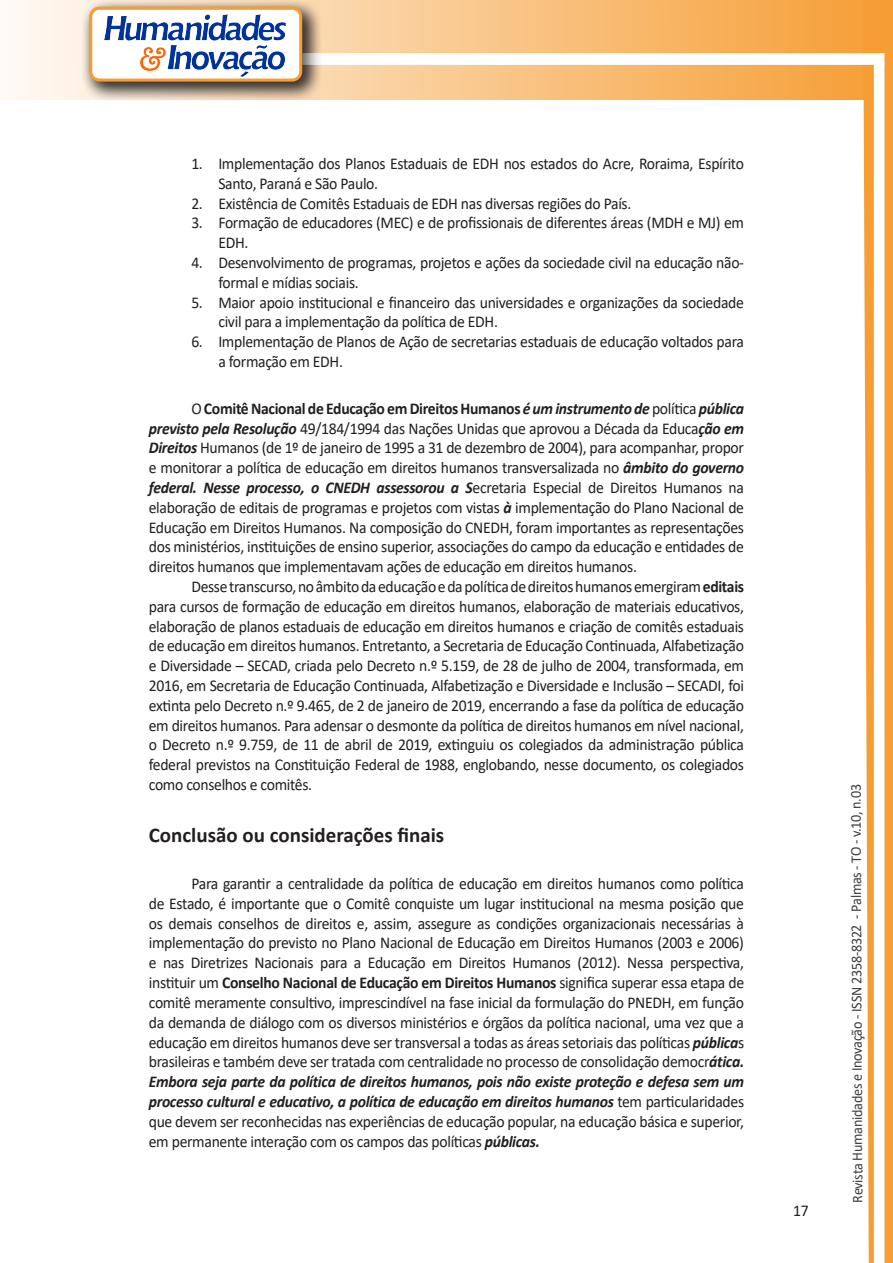
<style>
.page{position:relative;width:893px;height:1263px;background:#fff}
.page>*{position:absolute;margin:0;border:0;box-sizing:border-box;transform-origin:0 0}
.Titulo_2{font:700 21px "Calibri";color:#231f20}
.texto{font:16.5px/19.8px "Calibri";letter-spacing:-.02em;color:#231f20;scale:.95 1}
.t1{font:15px "Calibri";letter-spacing:-.025em;color:#3e3e3f;scale:.95 1}
.s1{font-weight:700}
.s2{font-weight:700;font-style:italic}
</style>
<div class="page">
<svg style="left:5px;top:0;width:858px;height:100px;background:#f9c484"></svg>
<div style="left:302px;top:53px;width:582px;height:12px;background:#fff;border:2px solid #fff"></div>
<svg style="left:863px;top:0;width:30px;height:1263px"></svg>
<div style="left:81px;top:0;width:241px;height:102px;background:#231f20;opacity:.75"></div>
<div style="left:91px;top:8px;width:210px;height:72px;background:#fff;border-radius:9px"></div>
<img style="left:104px;top:14px;width:181px;height:62px">
<div style="left:89px;top:7px;width:213px;height:75px;border:3px solid #f69e34;border-radius:9px"></div>
<p class="texto" style="left:218px;top:153px;width:555px;text-indent:-27px">1. Implementação dos Planos Estaduais de EDH nos estados do Acre, Roraima, Espírito<br>Santo, Paraná e São Paulo.</p>
<p class="texto" style="left:191px;top:193px;width:465px">2. Existência de Comitês Estaduais de EDH nas diversas regiões do País.</p>
<p class="texto" style="left:218px;top:213px;width:555px;text-indent:-27px">3. Formação de educadores (MEC) e de profissionais de diferentes áreas (MDH e MJ) em<br>EDH.</p>
<p class="texto" style="left:218px;top:252px;width:555px;text-indent:-27px">4. Desenvolvimento de programas, projetos e ações da sociedade civil na educação não&shy;formal e mídias sociais.</p>
<p class="texto" style="left:218px;top:292px;width:555px;text-indent:-27px">5. Maior apoio institucional e financeiro das universidades e organizações da sociedade civil para a implementação da política de EDH.</p>
<p class="texto" style="left:218px;top:331px;width:555px;text-indent:-27px">6. Implementação de Planos de Ação de secretarias estaduais de educação voltados para a formação em EDH.</p>
<p class="texto" style="left:149px;top:398px;width:628px;text-align:justify;text-indent:43px">O <span class="s1">Comitê Nacional de Educação em Direitos Humanos</span> <span class="s2">é um instrumento de</span> política <span class="s2">pública previsto pela Resolução</span> 49/184/1994 das Nações Unidas que aprovou a Década da Educa<span class="s2">ção em Direitos</span> Humanos (de 1º de janeiro de 1995 a 31 de dezembro de 2004), para acompanhar, propor e monitorar a política de educação em direitos humanos transversalizada no <span class="s2">âmbito do governo federal. Nesse processo, o CNEDH assessorou a S</span>ecretaria Especial de Direitos Humanos na elaboração de editais de programas e projetos com vistas <span class="s2">à</span> implementação do Plano Nacional de Educação em Direitos Humanos. Na composição do CNEDH, foram importantes as representações dos ministérios, instituições de ensino superior, associações do campo da educação e entidades de direitos humanos que implementavam ações de educação em direitos humanos.</p>
<p class="texto" style="left:149px;top:576px;width:628px;text-align:justify;text-indent:43px">Desse transcurso, no âmbito da educação e da política de direitos humanos emergiram <span class="s1">editais </span>para cursos de formação de educação em direitos humanos, elaboração de materiais educativos, elaboração de planos estaduais de educação em direitos humanos e criação de comitês estaduais de educação em direitos humanos. Entretanto, a Secretaria de Educação Continuada, Alfabetização e Diversidade – SECAD, criada pelo Decreto n.º 5.159, de 28 de julho de 2004, transformada, em 2016, em Secretaria de Educação Continuada, Alfabetização e Diversidade e Inclusão – SECADI, foi extinta pelo Decreto n.º 9.465, de 2 de janeiro de 2019, encerrando a fase da política de educação em direitos humanos. Para adensar o desmonte da política de direitos humanos em nível nacional, o Decreto n.º 9.759, de 11 de abril de 2019, extinguiu os colegiados da administração pública federal previstos na Constituição Federal de 1988, englobando, nesse documento, os colegiados como conselhos e comitês.</p>
<p class="Titulo_2" style="left:149px;top:820px;width:297px">Conclusão ou considerações finais</p>
<p class="texto" style="left:149px;top:873px;width:628px;text-align:justify;text-indent:43px">Para garantir a centralidade da política de educação em direitos humanos como política de Estado, é importante que o Comitê conquiste um lugar institucional na mesma posição que os demais conselhos de direitos e, assim, assegure as condições organizacionais necessárias à implementação do previsto no Plano Nacional de Educação em Direitos Humanos (2003 e 2006) e nas Diretrizes Nacionais para a Educação em Direitos Humanos (2012). Nessa perspectiva, instituir um <span class="s1">Conselho Nacional de Educação em Direitos Humanos</span> significa superar essa etapa de comitê meramente consultivo, imprescindível na fase inicial da formulação do PNEDH, em função da demanda de diálogo com os diversos ministérios e órgãos da política nacional, uma vez que a educação em direitos humanos deve ser transversal a todas as áreas setoriais das políticas <span class="s2">pública</span>s brasileiras e também deve ser tratada com centralidade no processo de consolidação democr<span class="s2">ática.<br>Embora seja parte da política de direitos humanos, pois não existe proteção e defesa sem um processo cultural e educativo, a política de educação em direitos humanos</span> tem particularidades que devem ser reconhecidas nas experiências de educação popular, na educação básica e superior, em permanente interação com os campos das políticas <span class="s2">públicas.</span></p>
<p class="texto" style="left:793px;top:1200px;width:18px">17</p>
<p class="t1" style="left:846px;top:1203px;width:442px;rotate:-90deg">Revista Humanidades e Inovação - ISSN 2358-8322 - Palmas - TO - v.10, n.03</p>
</div>
